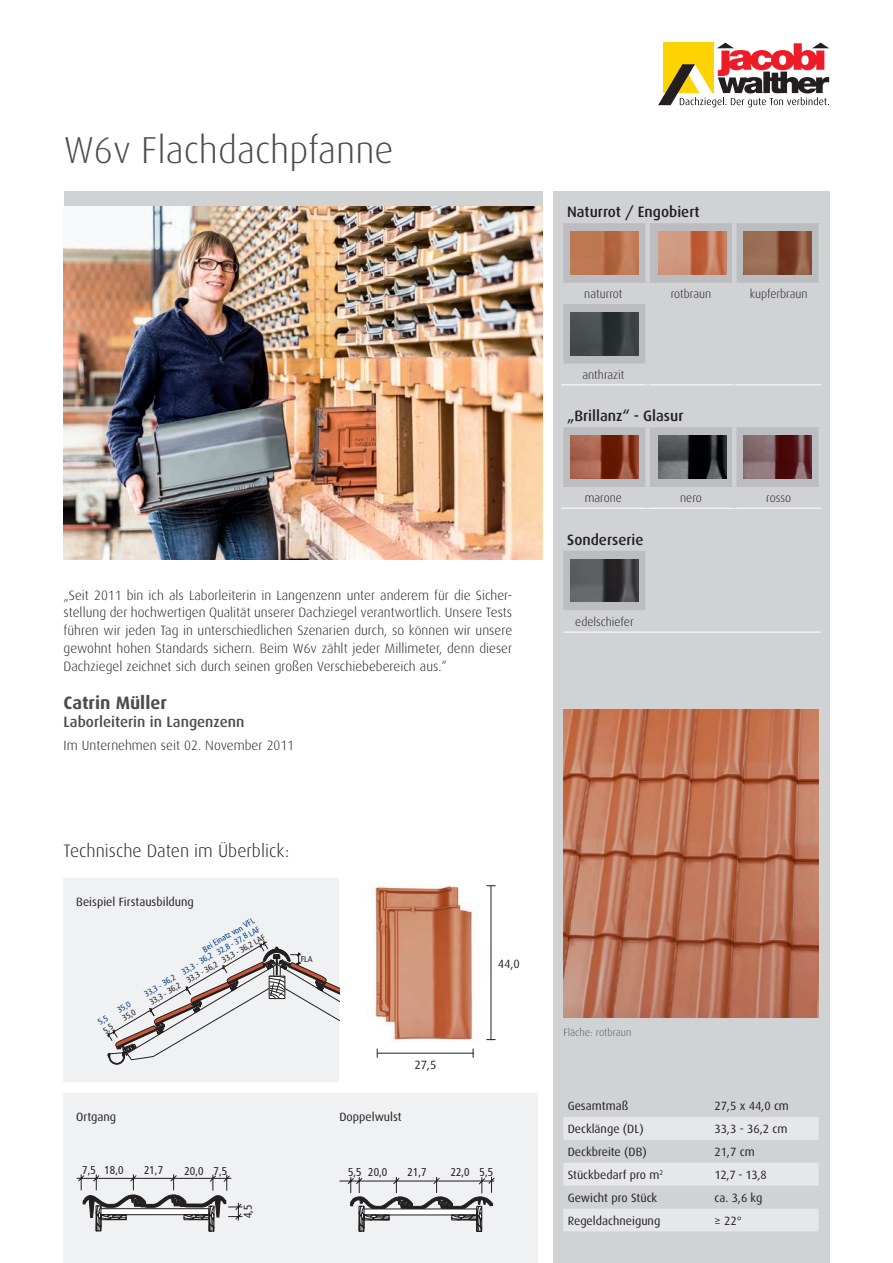
<style>
.page{position:relative;width:893px;height:1263px;background:#fff}
.page>*{position:absolute;margin:0;border:0;box-sizing:border-box;transform-origin:0 0}
.t1{font:300 37.5px "Dax";color:#4b4c4d}
.t2{font:300 18px "Dax";color:#231f20}
.t3{font:700 18px "Dax";color:#4b4c4d}
.t4{font:500 15px "Dax";color:#231f20}
.t5{font:500 15px "Dax";color:#4b4c4d}
.t6{font:300 13.5px/18px "Dax";color:#231f20;text-align:justify}
.t7{font:12px "Dax";color:#231f20}
.t8{font:300 12px "Dax";color:#231f20}
.t9{font:condensed 11.25px "Frutiger";color:#231f20}
.t10{font:300 10.5px "Dax";color:#57585a}
.t11{font:condensed 8.4px/10.1px "Frutiger";color:#083e89;text-align:right}
.t12{font:condensed 8.4px "Frutiger";color:#231f20}
</style>
<div class="page">
<div style="left:64px;top:191px;width:478px;height:16px;background:#d1d2d4"></div>
<div style="left:553px;top:191px;width:276px;height:1072px;background:#d1d2d4"></div>
<svg style="left:658px;top:43px;width:171px;height:64px"></svg>
<img style="left:64px;top:207px;width:478px;height:352px">
<div style="left:64px;top:878px;width:474px;height:385px;background:#f0f1f2"></div>
<svg style="left:563px;top:1117px;width:255px;height:114px"></svg>
<div style="left:53px;top:1082px;width:485px;height:10px;background:#fff"></div>
<div style="left:339px;top:853px;width:199px;height:240px;background:#fff"></div>
<img style="left:564px;top:710px;width:255px;height:307px">
<svg style="left:561px;top:223px;width:260px;height:387px"></svg>
<hr style="left:561px;top:384px;width:87px;height:1px;background:#fff">
<hr style="left:648px;top:384px;width:86px;height:1px;background:#fff">
<hr style="left:734px;top:384px;width:87px;height:1px;background:#fff">
<hr style="left:561px;top:508px;width:87px;height:1px;background:#fff">
<hr style="left:648px;top:508px;width:86px;height:1px;background:#fff">
<hr style="left:734px;top:508px;width:87px;height:1px;background:#fff">
<div style="left:645px;top:283px;width:5px;height:21px;background:#d1d2d4"></div>
<div style="left:645px;top:364px;width:5px;height:20px;background:#d1d2d4"></div>
<hr style="left:732px;top:283px;width:4px;height:21px;background:#d1d2d4">
<hr style="left:732px;top:364px;width:4px;height:20px;background:#d1d2d4">
<div style="left:645px;top:487px;width:5px;height:21px;background:#d1d2d4"></div>
<hr style="left:732px;top:487px;width:4px;height:21px;background:#d1d2d4">
<hr style="left:559px;top:223px;width:4px;height:60px;background:#d1d2d4">
<div style="left:645px;top:223px;width:5px;height:60px;background:#d1d2d4"></div>
<hr style="left:732px;top:223px;width:4px;height:60px;background:#d1d2d4">
<hr style="left:819px;top:223px;width:4px;height:60px;background:#d1d2d4">
<hr style="left:559px;top:304px;width:4px;height:60px;background:#d1d2d4">
<div style="left:645px;top:304px;width:5px;height:60px;background:#d1d2d4"></div>
<hr style="left:732px;top:304px;width:4px;height:60px;background:#d1d2d4">
<hr style="left:819px;top:304px;width:4px;height:60px;background:#d1d2d4">
<hr style="left:559px;top:427px;width:4px;height:60px;background:#d1d2d4">
<div style="left:645px;top:427px;width:5px;height:60px;background:#d1d2d4"></div>
<hr style="left:732px;top:427px;width:4px;height:60px;background:#d1d2d4">
<hr style="left:819px;top:427px;width:4px;height:60px;background:#d1d2d4">
<hr style="left:559px;top:551px;width:4px;height:59px;background:#d1d2d4">
<div style="left:645px;top:551px;width:5px;height:59px;background:#d1d2d4"></div>
<hr style="left:732px;top:551px;width:4px;height:59px;background:#d1d2d4">
<hr style="left:819px;top:551px;width:4px;height:59px;background:#d1d2d4">
<img style="left:570px;top:232px;width:68px;height:42px">
<img style="left:570px;top:559px;width:68px;height:43px">
<img style="left:570px;top:436px;width:68px;height:42px">
<img style="left:570px;top:313px;width:68px;height:42px">
<img style="left:658px;top:232px;width:68px;height:42px">
<img style="left:658px;top:436px;width:68px;height:42px">
<img style="left:743px;top:232px;width:69px;height:42px">
<img style="left:743px;top:436px;width:69px;height:42px">
<hr style="left:563px;top:632px;width:258px;height:1px;background:#fff">
<svg style="left:77px;top:1174px;width:166px;height:57px"></svg>
<svg style="left:339px;top:1176px;width:156px;height:55px"></svg>
<img style="left:373px;top:885px;width:101px;height:156px">
<hr style="left:377px;top:1053px;width:97px;height:1px;background:#231f20">
<hr style="left:491px;top:886px;width:1px;height:154px;background:#231f20">
<svg style="left:107px;top:941px;width:232px;height:123px"></svg>
<h1 class="t1" style="left:64px;top:129px;width:331px">W6v Flachdachpfanne</h1>
<p class="t6" style="left:64px;top:586px;width:450px">„Seit 2011 bin ich als Laborleiterin in Langenzenn unter anderem für die Sicher&shy;stellung der hochwertigen Qualität unserer Dachziegel verantwortlich. Unsere Tests führen wir jeden Tag in unterschiedlichen Szenarien durch, so können wir unsere gewohnt hohen Standards sichern. Beim W6v zählt jeder Millimeter, denn dieser Dachziegel zeichnet sich durch seinen großen Verschiebebereich aus.“</p>
<h2 class="t3" style="left:64px;top:693px;width:105px">Catrin Müller</h2>
<p class="t5" style="left:64px;top:713px;width:182px">Laborleiterin in Langenzenn</p>
<p class="t6" style="left:64px;top:736px;width:232px">Im Unternehmen seit 02. November 2011</p>
<h2 class="t2" style="left:64px;top:841px;width:227px">Technische Daten im Überblick:</h2>
<p class="t7" style="left:76px;top:896px;width:119px">Beispiel Firstausbildung</p>
<p class="t11" style="left:201px;top:946px;width:61px;rotate:-31deg">Bei Einatz von VFL<br>LAF</p>
<p class="t11" style="left:180px;top:969px;width:77px;rotate:-31deg">33,3 - 36,2 32,8 - 37,8</p>
<p class="t12" style="left:185px;top:977px;width:91px;rotate:-31deg">33,3 - 36,2 33,3 - 36,2 LAF</p>
<p class="t11" style="left:143px;top:990px;width:36px;rotate:-31deg">33,3 - 36,2</p>
<p class="t12" style="left:148px;top:998px;width:36px;rotate:-31deg">33,3 - 36,2</p>
<p class="t11" style="left:115px;top:1006px;width:16px;rotate:-31deg">35,0</p>
<p class="t12" style="left:121px;top:1014px;width:16px;rotate:-31deg">35,0</p>
<p class="t7" style="left:76px;top:1110px;width:41px">Ortgang</p>
<p class="t12" style="left:301px;top:954px;width:13px">FLA</p>
<p class="t7" style="left:414px;top:1058px;width:24px">27,5</p>
<p class="t7" style="left:339px;top:1110px;width:64px">Doppelwulst</p>
<p class="t7" style="left:498px;top:957px;width:24px">44,0</p>
<p class="t9" style="left:82px;top:1164px;width:43px">7,5 18,0</p>
<p class="t9" style="left:144px;top:1164px;width:20px">21,7</p>
<p class="t9" style="left:184px;top:1164px;width:44px">20,0 7,5</p>
<p class="t9" style="left:348px;top:1166px;width:41px">5,5 20,0</p>
<p class="t9" style="left:408px;top:1166px;width:20px">21,7</p>
<p class="t9" style="left:451px;top:1166px;width:44px">22,0 5,5</p>
<p class="t9" style="left:242px;top:1218px;width:15px;rotate:-90deg">4,5</p>
<p class="t4" style="left:567px;top:204px;width:134px">Naturrot / Engobiert</p>
<p class="t8" style="left:584px;top:287px;width:40px">naturrot</p>
<p class="t8" style="left:671px;top:287px;width:42px">rotbraun</p>
<p class="t8" style="left:750px;top:287px;width:59px">kupferbraun</p>
<p class="t8" style="left:582px;top:368px;width:43px">anthrazit</p>
<p class="t4" style="left:567px;top:408px;width:118px">„Brillanz“ - Glasur</p>
<p class="t8" style="left:585px;top:491px;width:39px">marone</p>
<p class="t8" style="left:680px;top:491px;width:23px">nero</p>
<p class="t8" style="left:766px;top:491px;width:26px">rosso</p>
<p class="t4" style="left:567px;top:531px;width:78px">Sonderserie</p>
<p class="t8" style="left:575px;top:615px;width:60px">edelschiefer</p>
<p class="t10" style="left:563px;top:1026px;width:69px">Fläche: rotbraun</p>
<p class="t7" style="left:568px;top:1099px;width:62px">Gesamtmaß</p>
<p class="t7" style="left:714px;top:1099px;width:76px">27,5 x 44,0 cm</p>
<p class="t7" style="left:568px;top:1122px;width:78px">Decklänge (DL)</p>
<p class="t7" style="left:714px;top:1122px;width:75px">33,3 - 36,2 cm</p>
<p class="t7" style="left:568px;top:1145px;width:81px">Deckbreite (DB)</p>
<p class="t7" style="left:714px;top:1145px;width:42px">21,7 cm</p>
<p class="t7" style="left:568px;top:1168px;width:97px">Stückbedarf pro m<sup>2</sup></p>
<p class="t7" style="left:714px;top:1168px;width:54px">12,7 - 13,8</p>
<p class="t7" style="left:568px;top:1191px;width:91px">Gewicht pro Stück</p>
<p class="t7" style="left:714px;top:1191px;width:50px">ca. 3,6 kg</p>
<p class="t7" style="left:568px;top:1214px;width:94px">Regeldachneigung</p>
<p class="t7" style="left:714px;top:1214px;width:29px">≥ 22°</p>
</div>
